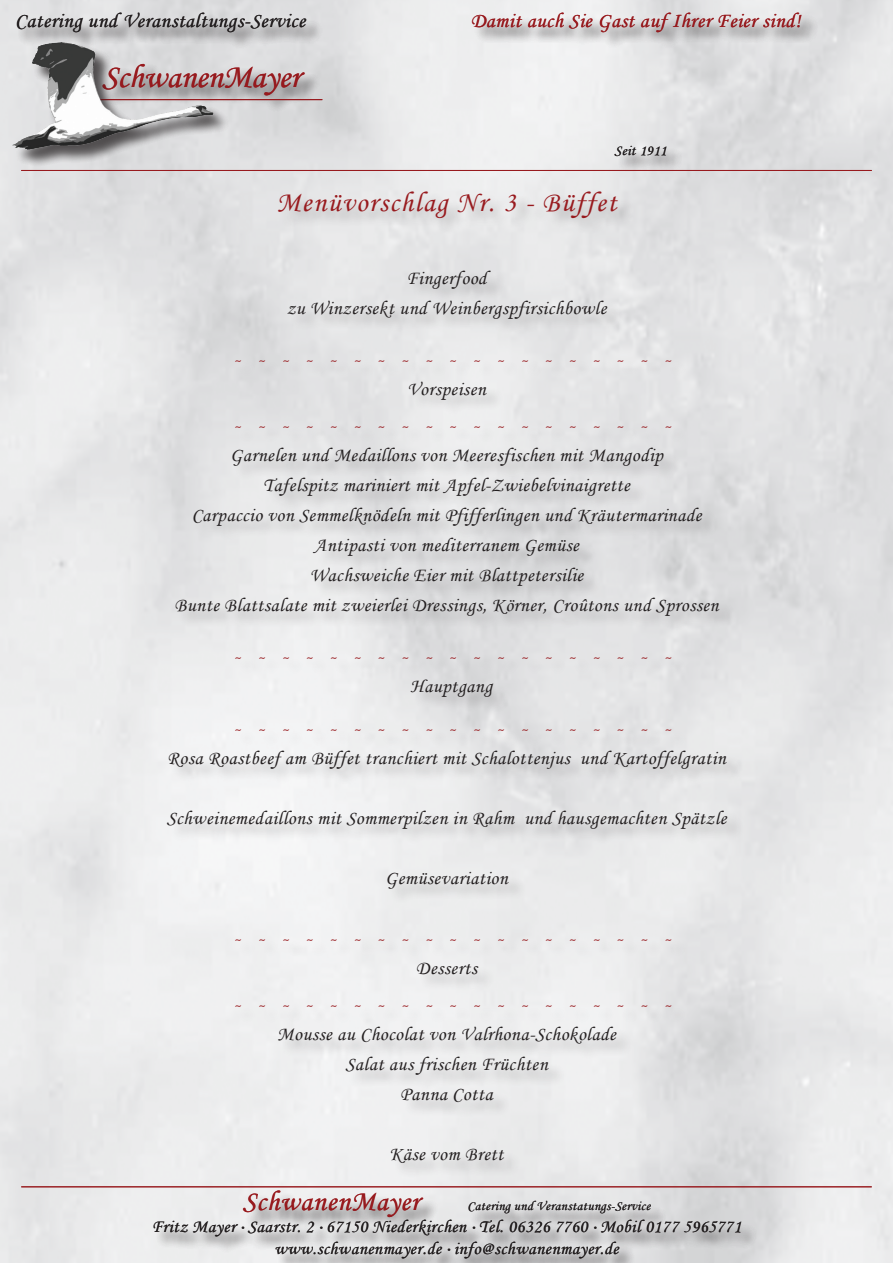
<style>
.page{position:relative;width:893px;height:1263px;background:#fff}
.page>*{position:absolute;margin:0;border:0;box-sizing:border-box;transform-origin:0 0}
.t1{font:33.6px "Monotype Corsiva";color:#981a1e}
.Überschrift{font:28.5px "Monotype Corsiva";letter-spacing:.05em;color:#981a1e}
.Überschrift-2{font:28.5px "Monotype Corsiva";letter-spacing:.025em;color:#981a1e}
.t2{font:21px "Monotype Corsiva";letter-spacing:.025em;color:#981a1e}
.t3{font:21px "Monotype Corsiva";letter-spacing:.025em;color:#231f20}
.Menütext_nah{font:19.5px "Monotype Corsiva";letter-spacing:.025em;color:#231f20}
.t4{font:18px "Monotype Corsiva";letter-spacing:.025em;color:#231f20}
.t5{font:14.7px "Monotype Corsiva";letter-spacing:.025em;color:#231f20}
.fülllinie{font:13.5px "Monotype Corsiva";color:#981a1e}
.t6{font:13.5px "Monotype Corsiva";letter-spacing:.025em;color:#231f20}
.s1{font-size:7.5px}
</style>
<div class="page">
<div style="left:103px;top:63px;width:219px;height:50px;background:#231f20;opacity:.5"></div>
<div style="left:17px;top:13px;width:307px;height:37px;background:#231f20;opacity:.5"></div>
<hr style="left:87px;top:99px;width:235px;height:1px;background:#981a1e">
<div style="left:14px;top:43px;width:216px;height:124px;background:#231f20;opacity:.5"></div>
<div style="left:616px;top:146px;width:68px;height:27px;background:#231f20;opacity:.5"></div>
<hr style="left:21px;top:1186px;width:851px;height:1px;background:#981a1e">
<div style="left:154px;top:1191px;width:604px;height:72px;background:#231f20;opacity:.5"></div>
<div style="left:473px;top:13px;width:346px;height:37px;background:#231f20;opacity:.5"></div>
<hr style="left:21px;top:170px;width:851px;height:1px;background:#981a1e">
<div style="left:168px;top:192px;width:577px;height:988px;background:#231f20;opacity:.3"></div>
<p class="t3" style="left:15px;top:8px;width:292px">Catering und Veranstaltungs-Service</p>
<p class="t1" style="left:102px;top:56px;width:200px">SchwanenMayer</p>
<p class="t2" style="left:471px;top:8px;width:332px">Damit auch Sie Gast auf Ihrer Feier sind!</p>
<p class="t5" style="left:615px;top:141px;width:54px">Seit 1911</p>
<p class="Überschrift" style="left:277px;top:185px;width:342px">Menüvorschlag Nr. 3 - Büffet</p>
<p class="Menütext_nah" style="left:406px;top:266px;width:82px">Fingerfood</p>
<p class="Menütext_nah" style="left:287px;top:296px;width:321px">zu Winzersekt und Weinbergspfirsichbowle</p>
<p class="fülllinie" style="left:234px;top:352px;width:9px">~</p>
<p class="fülllinie" style="left:257px;top:352px;width:32px">~ ~</p>
<p class="fülllinie" style="left:305px;top:352px;width:32px">~ ~</p>
<p class="fülllinie" style="left:353px;top:352px;width:9px">~</p>
<p class="fülllinie" style="left:377px;top:352px;width:9px">~</p>
<p class="fülllinie" style="left:401px;top:352px;width:9px">~</p>
<p class="fülllinie" style="left:425px;top:352px;width:224px">~ ~ ~ ~ ~ ~ ~ ~ ~ ~</p>
<p class="fülllinie" style="left:664px;top:352px;width:9px">~</p>
<p class="Menütext_nah" style="left:407px;top:377px;width:80px">Vorspeisen</p>
<p class="fülllinie" style="left:234px;top:418px;width:9px">~</p>
<p class="fülllinie" style="left:257px;top:418px;width:32px">~ ~</p>
<p class="fülllinie" style="left:305px;top:418px;width:32px">~ ~</p>
<p class="fülllinie" style="left:353px;top:418px;width:9px">~</p>
<p class="fülllinie" style="left:377px;top:418px;width:9px">~</p>
<p class="fülllinie" style="left:401px;top:418px;width:9px">~</p>
<p class="fülllinie" style="left:425px;top:418px;width:224px">~ ~ ~ ~ ~ ~ ~ ~ ~ ~</p>
<p class="fülllinie" style="left:664px;top:418px;width:9px">~</p>
<p class="Menütext_nah" style="left:230px;top:443px;width:434px">Garnelen und Medaillons von Meeresfischen mit Mangodip</p>
<p class="Menütext_nah" style="left:263px;top:473px;width:368px">Tafelspitz mariniert mit Apfel-Zwiebelvinaigrette</p>
<p class="Menütext_nah" style="left:192px;top:503px;width:511px">Carpaccio von Semmelknödeln mit Pfifferlingen und Kräutermarinade</p>
<p class="Menütext_nah" style="left:314px;top:533px;width:266px">Antipasti von mediterranem Gemüse</p>
<p class="Menütext_nah" style="left:310px;top:563px;width:275px">Wachsweiche Eier mit Blattpetersilie</p>
<p class="Menütext_nah" style="left:175px;top:593px;width:545px">Bunte Blattsalate mit zweierlei Dressings, Körner, Croûtons und Sprossen</p>
<p class="fülllinie" style="left:234px;top:649px;width:9px">~</p>
<p class="fülllinie" style="left:257px;top:649px;width:32px">~ ~</p>
<p class="fülllinie" style="left:305px;top:649px;width:32px">~ ~</p>
<p class="fülllinie" style="left:353px;top:649px;width:9px">~</p>
<p class="fülllinie" style="left:377px;top:649px;width:9px">~</p>
<p class="fülllinie" style="left:401px;top:649px;width:9px">~</p>
<p class="fülllinie" style="left:425px;top:649px;width:224px">~ ~ ~ ~ ~ ~ ~ ~ ~ ~</p>
<p class="fülllinie" style="left:664px;top:649px;width:9px">~</p>
<p class="Menütext_nah" style="left:410px;top:674px;width:83px">Hauptgang</p>
<p class="fülllinie" style="left:234px;top:721px;width:9px">~</p>
<p class="fülllinie" style="left:257px;top:721px;width:32px">~ ~</p>
<p class="fülllinie" style="left:305px;top:721px;width:32px">~ ~</p>
<p class="fülllinie" style="left:353px;top:721px;width:9px">~</p>
<p class="fülllinie" style="left:377px;top:721px;width:9px">~</p>
<p class="fülllinie" style="left:401px;top:721px;width:9px">~</p>
<p class="fülllinie" style="left:425px;top:721px;width:224px">~ ~ ~ ~ ~ ~ ~ ~ ~ ~</p>
<p class="fülllinie" style="left:664px;top:721px;width:9px">~</p>
<p class="Menütext_nah" style="left:167px;top:746px;width:560px">Rosa Roastbeef am Büffet tranchiert mit Schalottenjus und Kartoffelgratin</p>
<p class="Menütext_nah" style="left:167px;top:806px;width:561px">Schweinemedaillons mit Sommerpilzen in Rahm und hausgemachten Spätzle</p>
<p class="Menütext_nah" style="left:385px;top:866px;width:124px">Gemüsevariation</p>
<p class="fülllinie" style="left:234px;top:931px;width:9px">~</p>
<p class="fülllinie" style="left:257px;top:931px;width:32px">~ ~</p>
<p class="fülllinie" style="left:305px;top:931px;width:32px">~ ~</p>
<p class="fülllinie" style="left:353px;top:931px;width:9px">~</p>
<p class="fülllinie" style="left:377px;top:931px;width:9px">~</p>
<p class="fülllinie" style="left:401px;top:931px;width:9px">~</p>
<p class="fülllinie" style="left:425px;top:931px;width:224px">~ ~ ~ ~ ~ ~ ~ ~ ~ ~</p>
<p class="fülllinie" style="left:664px;top:931px;width:9px">~</p>
<p class="Menütext_nah" style="left:416px;top:956px;width:63px">Desserts</p>
<p class="fülllinie" style="left:234px;top:997px;width:9px">~</p>
<p class="fülllinie" style="left:257px;top:997px;width:32px">~ ~</p>
<p class="fülllinie" style="left:305px;top:997px;width:32px">~ ~</p>
<p class="fülllinie" style="left:353px;top:997px;width:9px">~</p>
<p class="fülllinie" style="left:377px;top:997px;width:9px">~</p>
<p class="fülllinie" style="left:401px;top:997px;width:9px">~</p>
<p class="fülllinie" style="left:425px;top:997px;width:224px">~ ~ ~ ~ ~ ~ ~ ~ ~ ~</p>
<p class="fülllinie" style="left:664px;top:997px;width:9px">~</p>
<p class="Menütext_nah" style="left:277px;top:1022px;width:340px">Mousse au Chocolat von Valrhona-Schokolade</p>
<p class="Menütext_nah" style="left:345px;top:1052px;width:204px">Salat aus frischen Früchten</p>
<p class="Menütext_nah" style="left:400px;top:1082px;width:94px">Panna Cotta</p>
<p class="Menütext_nah" style="left:389px;top:1142px;width:115px">Käse vom Brett</p>
<p class="Überschrift-2" style="left:243px;top:1184px;width:178px">SchwanenMayer</p>
<p class="t6" style="left:467px;top:1198px;width:184px">Catering und Veranstatungs-Service</p>
<p class="t4" style="left:152px;top:1215px;width:591px">Fritz Mayer <span class="s1">•</span> Saarstr. 2 <span class="s1">•</span> 67150 Niederkirchen <span class="s1">•</span> Tel. 06326 7760 <span class="s1">•</span> Mobil 0177 5965771</p>
<p class="t4" style="left:274px;top:1237px;width:346px">www.schwanenmayer.de <span class="s1">•</span> info@schwanenmayer.de</p>
</div>
